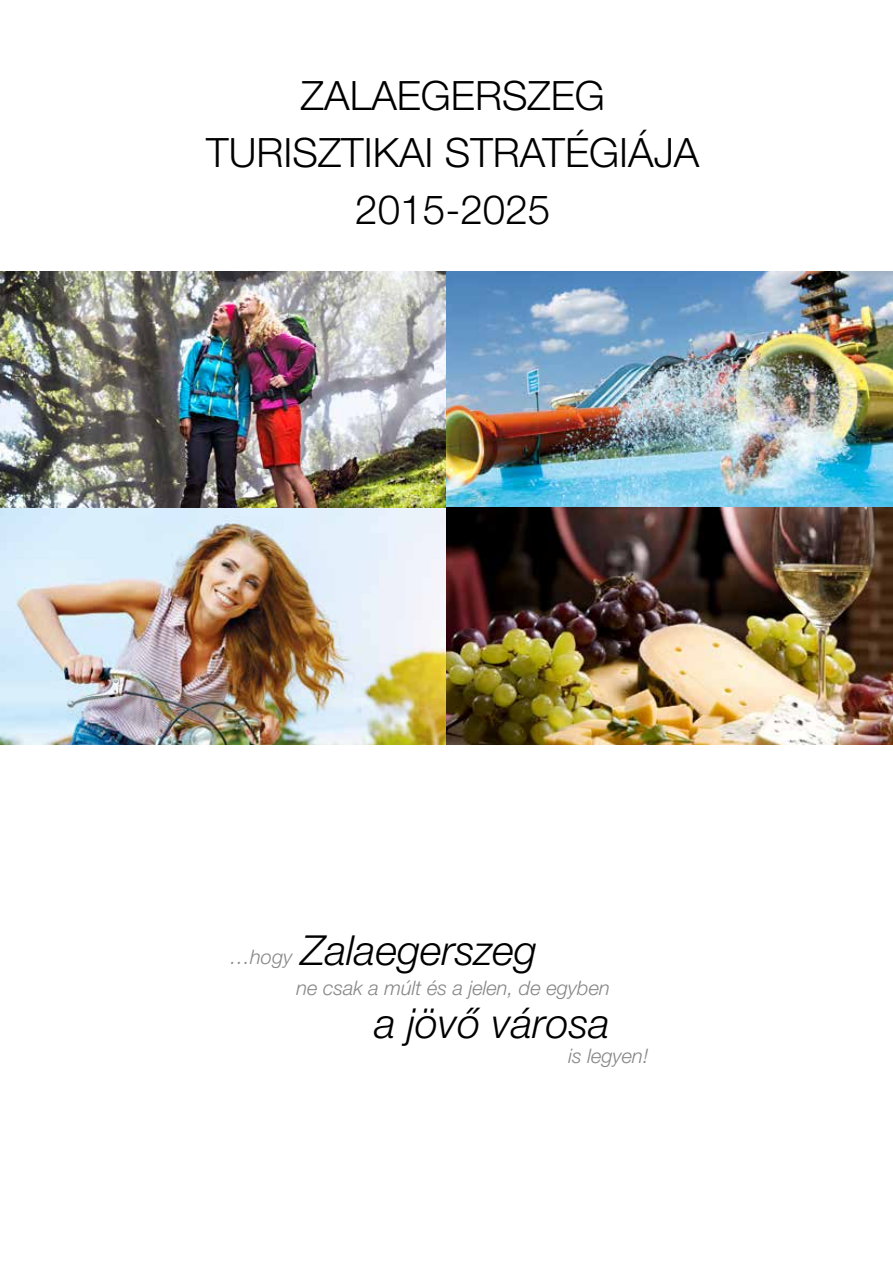
<style>
.page{position:relative;width:893px;height:1263px;background:#fff}
.page>*{position:absolute;margin:0;border:0;box-sizing:border-box;transform-origin:0 0}
.t1{font:italic 300 41.4px "Helvetica Neue LT Pro";color:#000}
.t2{font:300 40.5px/57.2px "Helvetica Neue LT Pro";color:#000;text-align:center}
.t3{font:italic 300 20.1px "Helvetica Neue LT Pro";color:#878787}
</style>
<div class="page">
<img style="left:0;top:271px;width:893px;height:474px">
<p class="t2" style="left:206px;top:66px;width:495px">ZALAEGERSZEG<br>TURISZTIKAI STRATÉGIÁJA<br>2015-2025</p>
<p class="t1" style="left:301px;top:926px;width:237px">Zalaegerszeg</p>
<p class="t3" style="left:230px;top:945px;width:64px">…hogy</p>
<p class="t3" style="left:296px;top:976px;width:315px">ne csak a múlt és a jelen, de egyben</p>
<p class="t1" style="left:374px;top:999px;width:237px">a jövő városa</p>
<p class="t3" style="left:568px;top:1043px;width:82px">is legyen!</p>
</div>
